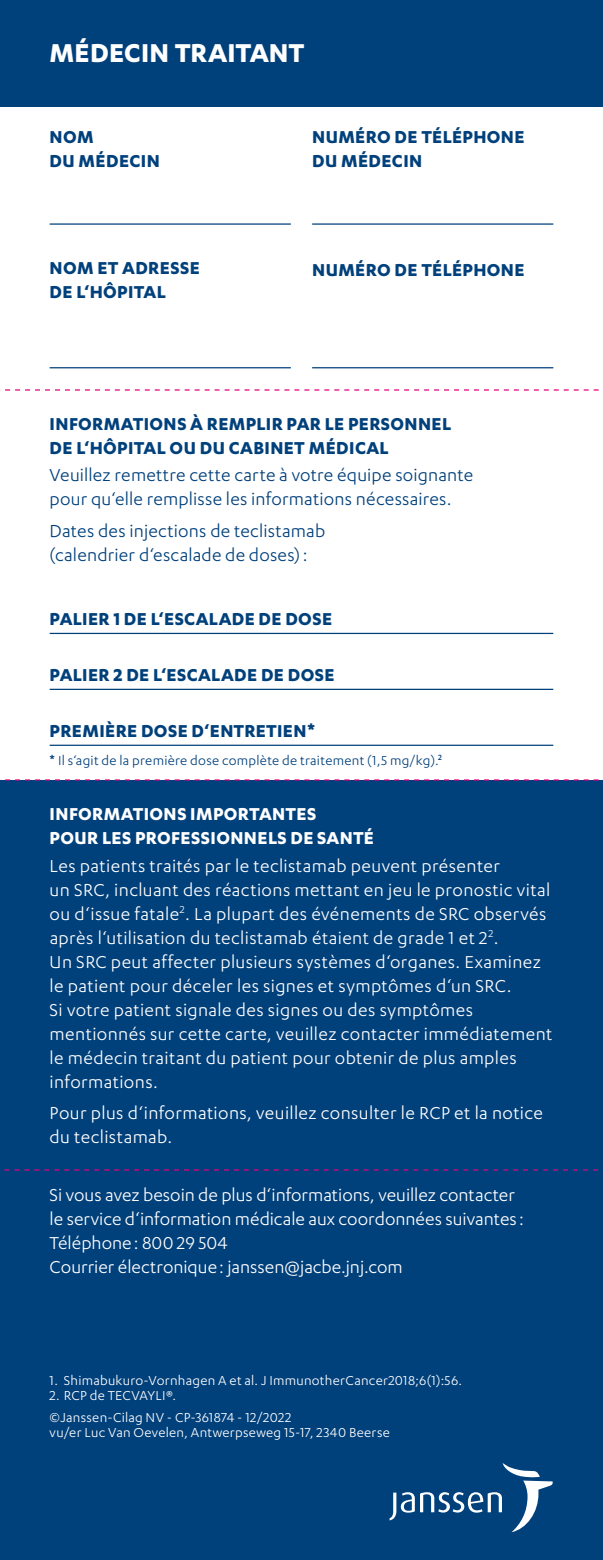
<style>
.page{position:relative;width:603px;height:1560px;background:#fff}
.page>*{position:absolute;margin:0;border:0;box-sizing:border-box;transform-origin:0 0}
.t1{font:700 30px "Karbon";color:#fff}
.t2{font:20px/24px "Karbon";letter-spacing:.015em;color:#fff}
.t3{font:700 20px/24px "Karbon";letter-spacing:.02em;color:#00407b}
.t4{font:20px/24px "Karbon";letter-spacing:.01em;color:#00407b}
.t5{font:700 20px/24px "Karbon";letter-spacing:.02em;color:#fff}
.t6{font:15px/22px "Karbon";letter-spacing:.02em;color:#fff}
.t7{font:15px "Karbon";letter-spacing:.02em;color:#00407b}
.s1{font-weight:500}
</style>
<div class="page">
<div style="left:0;top:780px;width:602px;height:779px;background:#00407b"></div>
<div style="left:0;top:0;width:602px;height:106px;background:#00407b"></div>
<svg style="left:389px;top:1463px;width:163px;height:68px"></svg>
<hr style="left:50px;top:223px;width:241px;height:2px;background:#00407b">
<hr style="left:312px;top:223px;width:241px;height:2px;background:#00407b">
<hr style="left:50px;top:367px;width:241px;height:1px;background:#00407b">
<hr style="left:312px;top:367px;width:241px;height:1px;background:#00407b">
<hr style="left:50px;top:632px;width:503px;height:2px;background:#00407b">
<hr style="left:50px;top:688px;width:503px;height:2px;background:#00407b">
<hr style="left:50px;top:744px;width:503px;height:1px;background:#00407b">
<svg style="left:0;top:389px;width:599px;height:1px"></svg>
<svg style="left:0;top:779px;width:599px;height:1px"></svg>
<svg style="left:4px;top:1169px;width:594px;height:1px"></svg>
<h1 class="t1" style="left:50px;top:36px;width:256px">MÉDECIN TRAITANT</h1>
<p class="t3" style="left:50px;top:124px;width:112px">NOM<br>DU MÉDECIN</p>
<p class="t3" style="left:312px;top:124px;width:214px">NUMÉRO DE TÉLÉPHONE<br>DU MÉDECIN</p>
<p class="t3" style="left:50px;top:255px;width:152px">NOM ET ADRESSE<br>DE L‘HÔPITAL</p>
<p class="t3" style="left:312px;top:257px;width:214px">NUMÉRO DE TÉLÉPHONE</p>
<p class="t3" style="left:50px;top:411px;width:403px">INFORMATIONS À REMPLIR PAR LE PERSONNEL<br>DE L‘HÔPITAL OU DU CABINET MÉDICAL</p>
<p class="t4" style="left:50px;top:463px;width:425px">Veuillez remettre cette carte à votre équipe soignante pour qu‘elle remplisse les informations nécessaires.</p>
<p class="t4" style="left:50px;top:518px;width:277px">Dates des injections de teclistamab (calendrier d‘escalade de doses):</p>
<p class="t3" style="left:50px;top:606px;width:284px">PALIER 1 DE L‘ESCALADE DE DOSE</p>
<p class="t3" style="left:50px;top:662px;width:286px">PALIER 2 DE L‘ESCALADE DE DOSE</p>
<p class="t3" style="left:50px;top:718px;width:267px">PREMIÈRE DOSE D‘ENTRETIEN*</p>
<p class="t7" style="left:50px;top:752px;width:393px"><span class="s1">*</span> Il s‘agit de la première dose complète de traitement (1,5 mg/kg).<sup>2</sup></p>
<p class="t5" style="left:50px;top:801px;width:326px">INFORMATIONS IMPORTANTES<br>POUR LES PROFESSIONNELS DE SANTÉ</p>
<p class="t2" style="left:50px;top:853px;width:504px">Les patients traités par le teclistamab peuvent présenter<br>un SRC, incluant des réactions mettant en jeu le pronostic vital ou d‘issue fatale<sup>2</sup>. La plupart des événements de SRC observés après l‘utilisation du teclistamab étaient de grade 1 et 2<sup>2</sup>.<br>Un SRC peut affecter plusieurs systèmes d‘organes. Examinez le patient pour déceler les signes et symptômes d‘un SRC.<br>Si votre patient signale des signes ou des symptômes mentionnés sur cette carte, veuillez contacter immédiatement le médecin traitant du patient pour obtenir de plus amples informations.</p>
<p class="t2" style="left:50px;top:1100px;width:494px">Pour plus d‘informations, veuillez consulter le RCP et la notice du teclistamab.</p>
<p class="t2" style="left:50px;top:1182px;width:475px">Si vous avez besoin de plus d‘informations, veuillez contacter le service d‘information médicale aux coordonnées suivantes:<br>Téléphone: 800 29 504<br>Courrier électronique: janssen@jacbe.jnj.com</p>
<p class="t6" style="left:50px;top:1368px;width:414px">1. Shimabukuro-Vornhagen A et al. J ImmunotherCancer2018;6(1):56.</p>
<p class="t6" style="left:50px;top:1383px;width:243px">2. RCP de TECVAYLI®.<br>©Janssen-Cilag NV - CP-361874 - 12/2022</p>
<p class="t6" style="left:50px;top:1420px;width:341px">vu/er Luc Van Oevelen, Antwerpseweg 15-17, 2340 Beerse</p>
</div>
